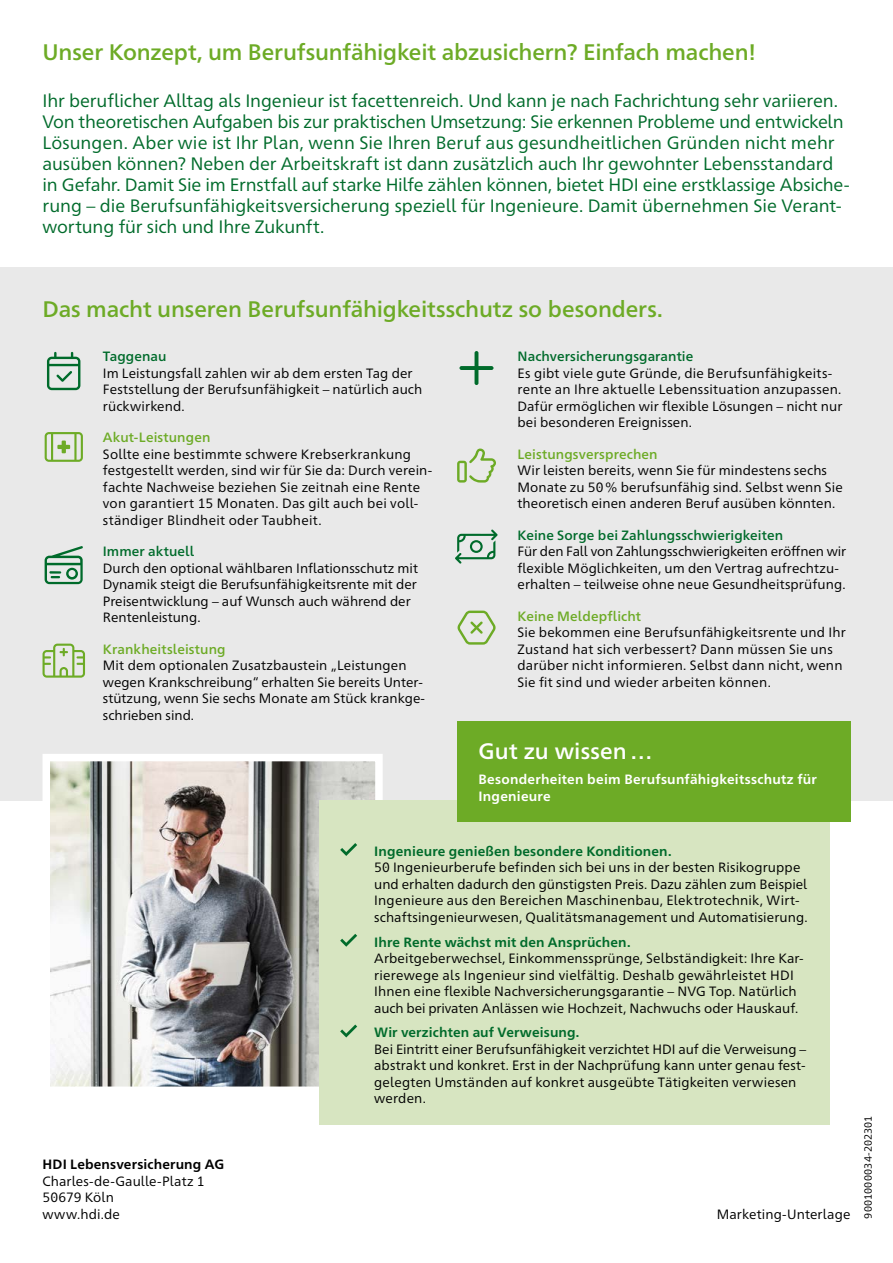
<style>
.page{position:relative;width:893px;height:1263px;background:#fff}
.page>*{position:absolute;margin:0;border:0;box-sizing:border-box;transform-origin:0 0}
.t1{font:500 22.5px "HDI Pro";letter-spacing:-.01em;color:#6dab26}
.t2{font:500 22.5px "HDI Pro";letter-spacing:.005em;color:#fff}
.t3{font:18px/21px "HDI Pro";letter-spacing:-.005em;color:#006b2b}
.t4{font:13.5px/16.5px "HDI Pro";letter-spacing:.01em;color:#000}
.t5{font:700 13.5px "HDI Pro";letter-spacing:.01em;color:#006b2b}
.t6{font:500 13.5px "HDI Pro";letter-spacing:.005em;color:#006b2b}
.t7{font:500 13.5px "HDI Pro";letter-spacing:.01em;color:#6dab26}
.t8{font:700 13.5px/16.5px "HDI Pro";letter-spacing:.02em;color:#fff}
.t9{font:700 13.5px "HDI Pro";letter-spacing:.01em;color:#000}
.t10{font:10.5px "HDI Pro";letter-spacing:.015em;color:#000}
</style>
<div class="page">
<div style="left:0;top:267px;width:893px;height:533px;background:#e9e9e9"></div>
<svg style="left:459px;top:351px;width:34px;height:34px"></svg>
<svg style="left:47px;top:352px;width:33px;height:38px"></svg>
<svg style="left:45px;top:432px;width:38px;height:30px"></svg>
<svg style="left:45px;top:546px;width:38px;height:38px"></svg>
<svg style="left:457px;top:611px;width:39px;height:34px"></svg>
<svg style="left:457px;top:449px;width:39px;height:34px"></svg>
<img style="left:52px;top:763px;width:322px;height:322px">
<div style="left:43px;top:754px;width:340px;height:340px;border:8px solid #fff"></div>
<div style="left:319px;top:800px;width:510px;height:325px;background:#d7e5c1"></div>
<svg style="left:340px;top:843px;width:17px;height:13px"></svg>
<svg style="left:340px;top:934px;width:17px;height:13px"></svg>
<svg style="left:340px;top:1024px;width:17px;height:13px"></svg>
<div style="left:457px;top:721px;width:393px;height:101px;background:#6dab26"></div>
<svg style="left:43px;top:644px;width:42px;height:34px"></svg>
<svg style="left:455px;top:529px;width:43px;height:35px"></svg>
<h1 class="t1" style="left:43px;top:35px;width:715px">Unser Konzept, um Berufsunfähigkeit abzusichern? Einfach machen!</h1>
<p class="t3" style="left:43px;top:89px;width:809px">Ihr beruflicher Alltag als Ingenieur ist facettenreich. Und kann je nach Fachrichtung sehr variieren.<br>Von theoretischen Aufgaben bis zur praktischen Umsetzung: Sie erkennen Probleme und entwickeln Lösungen. Aber wie ist Ihr Plan, wenn Sie Ihren Beruf aus gesundheitlichen Gründen nicht mehr ausüben können? Neben der Arbeitskraft ist dann zusätzlich auch Ihr gewohnter Lebensstandard in Gefahr. Damit Sie im Ernstfall auf starke Hilfe zählen können, bietet HDI eine erstklassige Absiche&shy;rung – die Berufsunfähigkeitsversicherung speziell für Ingenieure. Damit übernehmen Sie Verant&shy;wortung für sich und Ihre Zukunft.</p>
<h1 class="t1" style="left:43px;top:293px;width:622px">Das macht unseren Berufsunfähigkeitsschutz so besonders.</h1>
<p class="t6" style="left:517px;top:347px;width:177px">Nachversicherungsgarantie</p>
<p class="t4" style="left:517px;top:364px;width:326px">Es gibt viele gute Gründe, die Berufsunfähigkeits&shy;rente an Ihre aktuelle Lebenssituation anzupassen.<br>Dafür ermöglichen wir flexible Lösungen – nicht nur bei besonderen Ereignissen.</p>
<p class="t6" style="left:103px;top:347px;width:65px">Taggenau</p>
<p class="t4" style="left:103px;top:364px;width:321px">Im Leistungsfall zahlen wir ab dem ersten Tag der<br>Feststellung der Berufsunfähigkeit – natürlich auch rückwirkend.</p>
<p class="t7" style="left:103px;top:428px;width:109px">Akut-Leistungen</p>
<p class="t4" style="left:103px;top:445px;width:331px">Sollte eine bestimmte schwere Krebserkrankung festgestellt werden, sind wir für Sie da: Durch verein&shy;fachte Nachweise beziehen Sie zeitnah eine Rente von garantiert 15 Monaten. Das gilt auch bei voll&shy;ständiger Blindheit oder Taubheit.</p>
<p class="t6" style="left:103px;top:542px;width:93px">Immer aktuell</p>
<p class="t4" style="left:103px;top:559px;width:317px">Durch den optional wählbaren Inflationsschutz mit Dynamik steigt die Berufsunfähigkeitsrente mit der Preisentwicklung – auf Wunsch auch während der Rentenleistung.</p>
<p class="t7" style="left:517px;top:444px;width:142px">Leistungsversprechen</p>
<p class="t4" style="left:517px;top:461px;width:327px">Wir leisten bereits, wenn Sie für mindestens sechs<br>Monate zu 50% berufsunfähig sind. Selbst wenn Sie theoretisch einen anderen Beruf ausüben könnten.</p>
<p class="t6" style="left:517px;top:525px;width:267px">Keine Sorge bei Zahlungsschwierigkeiten</p>
<p class="t4" style="left:517px;top:542px;width:330px">Für den Fall von Zahlungsschwierigkeiten eröffnen wir flexible Möglichkeiten, um den Vertrag aufrechtzu&shy;erhalten – teilweise ohne neue Gesundheitsprüfung.</p>
<p class="t7" style="left:517px;top:606px;width:125px">Keine Meldepflicht</p>
<p class="t4" style="left:517px;top:623px;width:330px">Sie bekommen eine Berufsunfähigkeitsrente und Ihr Zustand hat sich verbessert? Dann müssen Sie uns darüber nicht informieren. Selbst dann nicht, wenn Sie fit sind und wieder arbeiten können.</p>
<p class="t7" style="left:103px;top:639px;width:124px">Krankheitsleistung</p>
<p class="t4" style="left:103px;top:656px;width:323px">Mit dem optionalen Zusatzbaustein „Leistungen wegen Krankschreibung“ erhalten Sie bereits Unter&shy;stützung, wenn Sie sechs Monate am Stück krankge&shy;schrieben sind.</p>
<h1 class="t2" style="left:478px;top:735px;width:176px">Gut zu wissen…</h1>
<p class="t8" style="left:478px;top:770px;width:340px">Besonderheiten beim Berufsunfähigkeitsschutz für<br>Ingenieure</p>
<p class="t9" style="left:43px;top:1155px;width:183px">HDI Lebensversicherung AG</p>
<p class="t4" style="left:43px;top:1172px;width:164px">Charles-de-Gaulle-Platz 1<br>50679 Köln<br>www.hdi.de</p>
<p class="t5" style="left:374px;top:841px;width:299px">Ingenieure genießen besondere Konditionen.</p>
<p class="t4" style="left:374px;top:858px;width:435px">50 Ingenieurberufe befinden sich bei uns in der besten Risikogruppe und erhalten dadurch den günstigsten Preis. Dazu zählen zum Beispiel Ingenieure aus den Bereichen Maschinenbau, Elektrotechnik, Wirt&shy;schaftsingenieurwesen, Qualitätsmanagement und Automatisierung.</p>
<p class="t5" style="left:374px;top:932px;width:258px">Ihre Rente wächst mit den Ansprüchen.</p>
<p class="t4" style="left:374px;top:949px;width:431px">Arbeitgeberwechsel, Einkommenssprünge, Selbständigkeit: Ihre Kar&shy;rierewege als Ingenieur sind vielfältig. Deshalb gewährleistet HDI Ihnen eine flexible Nachversicherungsgarantie – NVG Top. Natürlich auch bei privaten Anlässen wie Hochzeit, Nachwuchs oder Hauskauf.</p>
<p class="t5" style="left:374px;top:1023px;width:207px">Wir verzichten auf Verweisung.</p>
<p class="t4" style="left:374px;top:1040px;width:433px">Bei Eintritt einer Berufsunfähigkeit verzichtet HDI auf die Verweisung – abstrakt und konkret. Erst in der Nachprüfung kann unter genau fest&shy;gelegten Umständen auf konkret ausgeübte Tätigkeiten verwiesen werden.</p>
<p class="t4" style="left:717px;top:1205px;width:135px">Marketing-Unterlage</p>
<p class="t10" style="left:860px;top:1219px;width:105px;rotate:-90deg">9001000034-202301</p>
</div>
